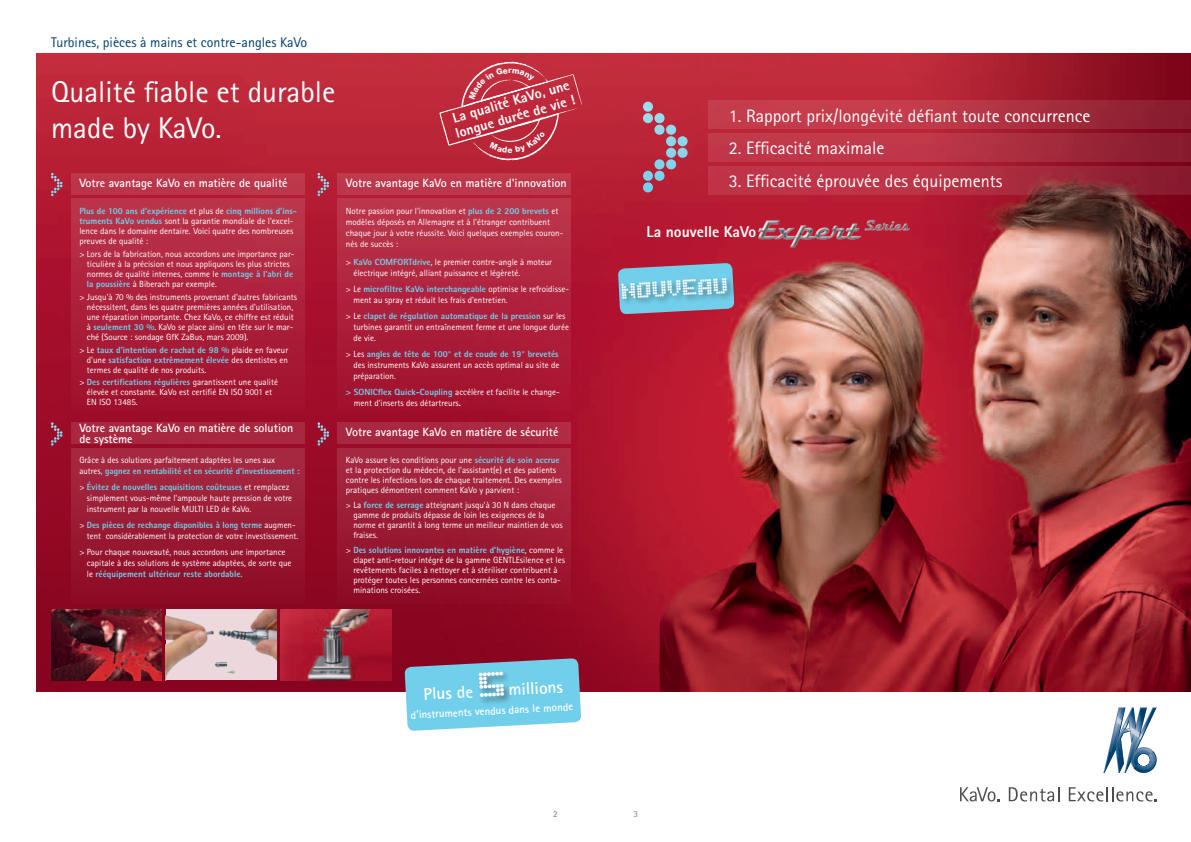
<style>
.page{position:relative;width:1191px;height:842px;background:#fff}
.page>*{position:absolute;margin:0;border:0;box-sizing:border-box;transform-origin:0 0}
.t1{font:30px/36px "Agfa Rotis Sans Serif";color:#fff}
.t2{font:20px "Dot Font Eng";color:#fff;scale:.85 1}
.t3{font:18px "Agfa Rotis Sans Serif";color:#fff}
.t4{font:700 17.1px "Agfa Rotis Sans Serif";color:#fff}
.t5{font:800 15.6px "Agfa Rotis Sans Serif";color:#fff}
.t6{font:800 14.2px/15.3px "Agfa Rotis Sans Serif";color:#fff}
.t7{font:14px "Agfa Rotis Sans Serif";color:#003f6d}
.t8{font:700 12px/11px "Agfa Rotis Sans Serif";color:#fff}
.t9{font:700 11px "Agfa Rotis Sans Serif";color:#fff}
.t10{font:9px/10px "Agfa Rotis Sans Serif";color:#fff}
.t11{font:9px "Agfa Rotis Sans Serif";color:#77797b}
.t12{font:800 8.3px "Helvetica Neue";color:#fff}
.s1{font-weight:800;color:#72cfeb}
.s2{font-weight:800}
</style>
<div class="page">
<img style="left:37px;top:54px;width:1154px;height:638px">
<svg style="left:1103px;top:707px;width:53px;height:66px"></svg>
<svg style="left:1008px;top:787px;width:51px;height:14px"></svg>
<svg style="left:1068px;top:787px;width:89px;height:14px"></svg>
<svg style="left:960px;top:787px;width:40px;height:14px"></svg>
<svg style="left:643px;top:102px;width:44px;height:79px;background:#ac596c"></svg>
<div style="left:708px;top:133px;width:483px;height:29px;background:linear-gradient(to right,#d03f51,#8f2032)"></div>
<svg style="left:708px;top:166px;width:483px;height:28px;background:#ab2e40"></svg>
<div style="left:708px;top:101px;width:483px;height:28px;background:linear-gradient(to right,#d44553,#902133)"></div>
<div style="left:71px;top:173px;width:234px;height:21px;background:#bc374a"></div>
<div style="left:71px;top:198px;width:234px;height:213px;background:linear-gradient(to bottom,#bb344b,#9f0f2c)"></div>
<div style="left:337px;top:173px;width:234px;height:21px;background:#be384b"></div>
<div style="left:337px;top:198px;width:234px;height:213px;background:linear-gradient(to bottom,#bc364c,#a20f2d)"></div>
<div style="left:71px;top:422px;width:234px;height:22px;background:#a72840"></div>
<div style="left:71px;top:448px;width:234px;height:156px;background:linear-gradient(to bottom,#a82a43,#8d0a25)"></div>
<div style="left:337px;top:422px;width:234px;height:22px;background:#a82842"></div>
<div style="left:337px;top:448px;width:234px;height:156px;background:linear-gradient(to bottom,#aa2b44,#900b25)"></div>
<svg style="left:51px;top:173px;width:11px;height:20px"></svg>
<svg style="left:317px;top:173px;width:12px;height:20px"></svg>
<svg style="left:51px;top:422px;width:11px;height:21px"></svg>
<svg style="left:317px;top:422px;width:12px;height:21px"></svg>
<img style="left:166px;top:609px;width:110px;height:71px">
<img style="left:281px;top:609px;width:110px;height:71px">
<img style="left:51px;top:609px;width:111px;height:71px">
<svg style="left:618px;top:263px;width:116px;height:51px;background:#8697b3"></svg>
<div style="left:620px;top:276px;width:115px;height:31px;background:#231f20;opacity:.5"></div>
<img style="left:747px;top:215px;width:176px;height:33px">
<svg style="left:439px;top:62px;width:143px;height:99px;background:#c13545"></svg>
<svg style="left:404px;top:658px;width:177px;height:73px;background:#7cc1db"></svg>
<h3 class="t7" style="left:51px;top:34px;width:258px">Turbines, pièces à mains et contre-angles KaVo</h3>
<h1 class="t1" style="left:51px;top:74px;width:286px">Qualité fiable et durable made by KaVo.</h1>
<h3 class="t8" style="left:79px;top:177px;width:210px">Votre avantage KaVo en matière de qualité</h3>
<p class="t10" style="left:79px;top:206px;width:219px"><span class="s1">Plus de 100 ans d'expérience</span> et plus de <span class="s1">cinq millions d'ins&shy;truments KaVo vendus</span> sont la garantie mondiale de l'excel&shy;lence dans le domaine dentaire. Voici quatre des nombreuses preuves de qualité :</p>
<p class="t10" style="left:87px;top:249px;width:209px;text-indent:-7px">&gt; Lors de la fabrication, nous accordons une importance par&shy;ticulière à la précision et nous appliquons les plus strictes normes de qualité internes, comme le <span class="s1">montage à l'abri de la poussière</span> à Biberach par exemple.</p>
<p class="t10" style="left:87px;top:292px;width:212px;text-indent:-7px">&gt; Jusqu'à 70 % des instruments provenant d'autres fabricants nécessitent, dans les quatre premières années d'utilisation, une réparation importante. Chez KaVo, ce chiffre est réduit à <span class="s1">seulement 30 %</span>. KaVo se place ainsi en tête sur le mar&shy;ché (Source : sondage GfK ZaBus, mars 2009).</p>
<p class="t10" style="left:87px;top:344px;width:203px;text-align:justify;text-indent:-7px">&gt; Le <span class="s1">taux d'intention de rachat de 98 %</span> plaide en faveur d'une <span class="s1">satisfaction extrêmement élevée</span> des dentistes en termes de qualité de nos produits.</p>
<p class="t10" style="left:87px;top:377px;width:193px;text-indent:-7px">&gt; <span class="s1">Des certifications régulières</span> garantissent une qualité élevée et constante. KaVo est certifié EN ISO 9001 et<br>EN ISO 13485.</p>
<h3 class="t8" style="left:79px;top:422px;width:215px">Votre avantage KaVo en matière de solution de système</h3>
<p class="t10" style="left:79px;top:455px;width:222px;line-height:11px">Grâce à des solutions parfaitement adaptées les unes aux autres<span class="s1">, gagnez en rentabilité et en sécurité d'investissement :</span></p>
<p class="t10" style="left:87px;top:482px;width:207px;line-height:11px;text-indent:-7px">&gt; <span class="s1">Évitez de nouvelles acquisitions coûteuses</span> et remplacez simplement vous-même l'ampoule haute pression de votre instrument par la nouvelle MULTI LED de KaVo.</p>
<p class="t10" style="left:79px;top:520px;width:220px;line-height:11px;text-align:right">&gt; <span class="s1">Des pièces de rechange disponibles à long terme</span> augmen&shy;tent considérablement la protection de votre investissement.</p>
<p class="t10" style="left:87px;top:547px;width:206px;line-height:11px;text-indent:-7px">&gt; Pour chaque nouveauté, nous accordons une importance capitale à des solutions de système adaptées, de sorte que le <span class="s1">rééquipement ultérieur reste abordable.</span></p>
<p class="t12" style="left:508px;top:65px;width:5px">r</p>
<h3 class="t6" style="left:449px;top:111px;width:125px;rotate:-16deg">La qualité KaVo, une longue durée de vie !</h3>
<p class="t12" style="left:507px;top:145px;width:7px">e</p>
<h3 class="t8" style="left:346px;top:177px;width:222px">Votre avantage KaVo en matière d'innovation</h3>
<p class="t10" style="left:346px;top:205px;width:219px;line-height:11px">Notre passion pour l'innovation et <span class="s1">plus de 2 200 brevets</span> et modèles déposés en Allemagne et à l'étranger contribuent chaque jour à votre réussite. Voici quelques exemples couron&shy;nés de succès :</p>
<p class="t10" style="left:353px;top:256px;width:200px;line-height:11px;text-indent:-7px">&gt; <span class="s1">KaVo COMFORTdrive</span>, le premier contre-angle à moteur électrique intégré, alliant puissance et légèreté.</p>
<p class="t10" style="left:353px;top:283px;width:217px;line-height:11px;text-indent:-7px">&gt; Le <span class="s1">microfiltre KaVo interchangeable</span> optimise le refroidisse&shy;ment au spray et réduit les frais d'entretien.</p>
<p class="t10" style="left:353px;top:310px;width:217px;line-height:11px;text-indent:-7px">&gt; Le <span class="s1">clapet de régulation automatique de la pression</span> sur les turbines garantit un entraînement ferme et une longue durée de vie.</p>
<p class="t10" style="left:353px;top:348px;width:207px;line-height:11px;text-align:justify;text-indent:-7px">&gt; Les <span class="s1">angles de tête de 100° et de coude de 19° brevetés </span>des instruments KaVo assurent un accès optimal au site de préparation.</p>
<p class="t10" style="left:354px;top:386px;width:207px;line-height:11px;text-indent:-8px"><span class="s1">&gt; SONICflex Quick-Coupling</span> accélère et facilite le change&shy;ment d'inserts des détartreurs<span class="s2">.</span></p>
<h3 class="t8" style="left:346px;top:426px;width:214px">Votre avantage KaVo en matière de sécurité</h3>
<p class="t10" style="left:346px;top:455px;width:217px">KaVo assure les conditions pour une <span class="s1">sécurité de soin accrue </span>et la protection du médecin, de l'assistant(e) et des patients contre les infections lors de chaque traitement. Des exemples pratiques démontrent comment KaVo y parvient :</p>
<p class="t10" style="left:353px;top:500px;width:211px;text-indent:-7px">&gt; La <span class="s1">force de serrage</span> atteignant jusqu'à 30 N dans chaque gamme de produits dépasse de loin les exigences de la norme et garantit à long terme un meilleur maintien de vos fraises.</p>
<p class="t10" style="left:353px;top:545px;width:213px;text-indent:-7px">&gt; <span class="s1">Des solutions innovantes en matière d'hygiène</span>, comme le clapet anti-retour intégré de la gamme GENTLEsilence et les revêtements faciles à nettoyer et à stériliser contribuent à protéger toutes les personnes concernées contre les conta&shy;minations croisées.</p>
<h3 class="t4" style="left:423px;top:683px;width:51px;rotate:-3deg">Plus de</h3>
<h3 class="t4" style="left:508px;top:679px;width:56px;rotate:-3deg">millions</h3>
<p class="t9" style="left:410px;top:708px;width:164px;rotate:-3deg">d'instruments vendus dans le monde</p>
<h3 class="t3" style="left:729px;top:105px;width:363px">1. Rapport prix/longévité défiant toute concurrence</h3>
<h3 class="t3" style="left:729px;top:138px;width:157px">2. Efficacité maximale</h3>
<h3 class="t3" style="left:729px;top:170px;width:275px">3. Efficacité éprouvée des équipements</h3>
<h3 class="t5" style="left:646px;top:222px;width:111px">La nouvelle KaVo</h3>
<h2 class="t2" style="left:621px;top:280px;width:127px;rotate:-3deg">NOUVEAU</h2>
<p class="t11" style="left:553px;top:809px;width:6px">2</p>
<p class="t11" style="left:633px;top:809px;width:6px">3</p>
</div>
